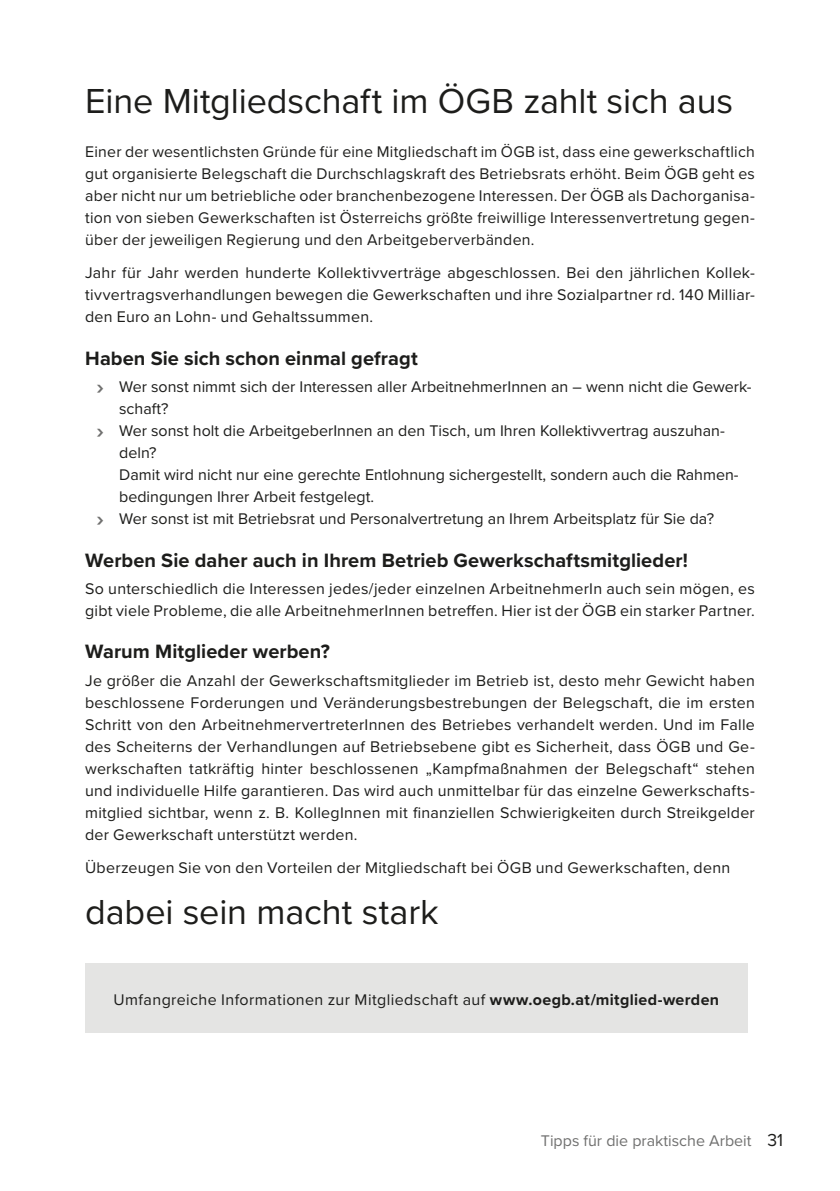
<style>
.page{position:relative;width:840px;height:1191px;background:#fff}
.page>*{position:absolute;margin:0;border:0;box-sizing:border-box;transform-origin:0 0}
.t1{font:36px "Proxima Nova";letter-spacing:-.005em;color:#1d1d1b}
.t2{font:700 20px "Proxima Nova";letter-spacing:.005em;color:#1d1d1b}
.t3{font:16px/22px "Proxima Nova";letter-spacing:.015em;color:#1d1d1b;text-align:justify}
.t4{font:16px "Proxima Nova";color:#70706f}
.s1{font-weight:700;font-size:22px;color:#70706f}
.s2{font-weight:700}
.s3{font-size:18px;color:#1d1d1b}
</style>
<div class="page">
<div style="left:85px;top:963px;width:662px;height:70px;background:#e4e4e3"></div>
<h1 class="t1" style="left:85px;top:74px;width:649px">Eine Mitgliedschaft im ÖGB zahlt sich aus</h1>
<p class="t3" style="left:85px;top:140px;width:671px">Einer der wesentlichsten Gründe für eine Mitgliedschaft im ÖGB ist, dass eine gewerkschaftlich gut organisierte Belegschaft die Durchschlagskraft des Betriebsrats erhöht. Beim ÖGB geht es aber nicht nur um betriebliche oder branchenbezogene Interessen. Der ÖGB als Dachorganisa&shy;tion von sieben Gewerkschaften ist Österreichs größte freiwillige Interessenvertretung gegen&shy;über der jeweiligen Regierung und den Arbeitgeberverbänden.</p>
<p class="t3" style="left:85px;top:261px;width:670px">Jahr für Jahr werden hunderte Kollektivverträge abgeschlossen. Bei den jährlichen Kollek&shy;tivvertragsverhandlungen bewegen die Gewerkschaften und ihre Sozialpartner rd. 140 Milliar&shy;den Euro an Lohn- und Gehaltssummen.</p>
<p class="t2" style="left:85px;top:343px;width:334px">Haben Sie sich schon einmal gefragt</p>
<p class="t3" style="left:96px;top:375px;width:656px"><span class="s1">›</span> Wer sonst nimmt sich der Interessen aller ArbeitnehmerInnen an – wenn nicht die Gewerk-</p>
<p class="t3" style="left:119px;top:397px;width:51px">schaft?</p>
<p class="t3" style="left:96px;top:419px;width:629px"><span class="s1">›</span> Wer sonst holt die ArbeitgeberInnen an den Tisch, um Ihren Kollektivvertrag auszuhan-</p>
<p class="t3" style="left:119px;top:441px;width:39px">deln?</p>
<p class="t3" style="left:119px;top:463px;width:620px">Damit wird nicht nur eine gerechte Entlohnung sichergestellt, sondern auch die Rahmen-</p>
<p class="t3" style="left:119px;top:485px;width:256px">bedingungen Ihrer Arbeit festgelegt.</p>
<p class="t3" style="left:96px;top:507px;width:619px"><span class="s1">›</span> Wer sonst ist mit Betriebsrat und Personalvertretung an Ihrem Arbeitsplatz für Sie da?</p>
<p class="t2" style="left:85px;top:545px;width:604px">Werben Sie daher auch in Ihrem Betrieb Gewerkschaftsmitglieder!</p>
<p class="t3" style="left:85px;top:577px;width:671px">So unterschiedlich die Interessen jedes/jeder einzelnen ArbeitnehmerIn auch sein mögen, es gibt viele Probleme, die alle ArbeitnehmerInnen betreffen. Hier ist der ÖGB ein starker Partner.</p>
<p class="t2" style="left:85px;top:636px;width:246px">Warum Mitglieder werben?</p>
<p class="t3" style="left:85px;top:669px;width:671px">Je größer die Anzahl der Gewerkschaftsmitglieder im Betrieb ist, desto mehr Gewicht haben beschlossene Forderungen und Veränderungsbestrebungen der Belegschaft, die im ersten Schritt von den ArbeitnehmervertreterInnen des Betriebes verhandelt werden. Und im Falle des Scheiterns der Verhandlungen auf Betriebsebene gibt es Sicherheit, dass ÖGB und Ge&shy;werkschaften tatkräftig hinter beschlossenen „Kampfmaßnahmen der Belegschaft“ stehen und individuelle Hilfe garantieren. Das wird auch unmittelbar für das einzelne Gewerkschafts&shy;mitglied sichtbar, wenn z. B. KollegInnen mit finanziellen Schwierigkeiten durch Streikgelder der Gewerkschaft unterstützt werden.</p>
<p class="t3" style="left:85px;top:856px;width:646px">Überzeugen Sie von den Vorteilen der Mitgliedschaft bei ÖGB und Gewerkschaften, denn</p>
<h1 class="t1" style="left:85px;top:885px;width:355px">dabei sein macht stark</h1>
<p class="t3" style="left:113px;top:987px;width:607px">Umfangreiche Informationen zur Mitgliedschaft auf <span class="s2">www.oegb.at/mitglied-werden</span></p>
<p class="t4" style="left:540px;top:1128px;width:244px">Tipps für die praktische Arbeit <span class="s3">31</span></p>
</div>
